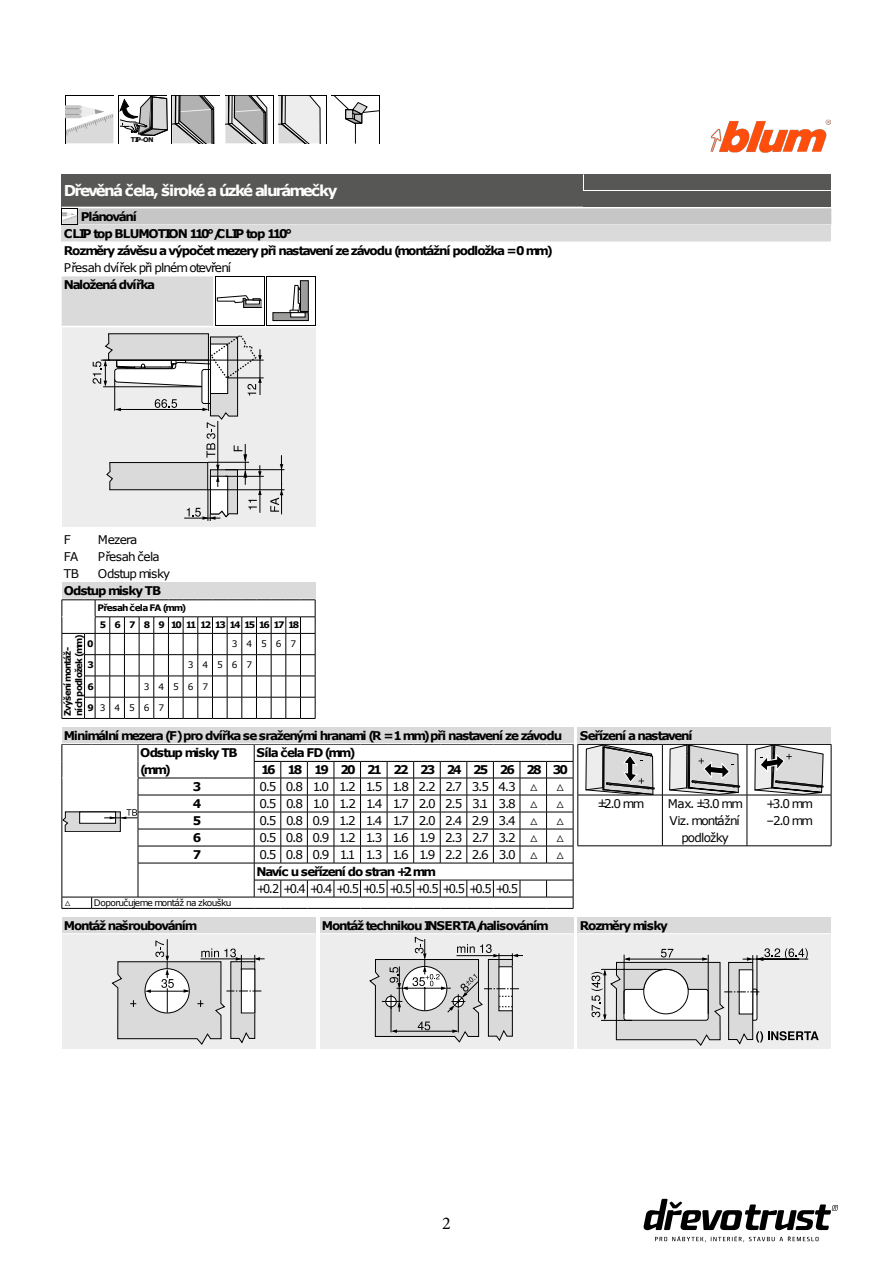
<style>
.page{position:relative;width:893px;height:1263px;background:#fff}
.page>*{position:absolute;margin:0;border:0;box-sizing:border-box;transform-origin:0 0}
.t1{font:18px "Minion Pro";color:#000}
.t2{font:700 15px "Verdana";letter-spacing:-.115em;color:#fff}
.t3{font:700 12px/17px "Verdana";letter-spacing:-.105em;color:#000}
.t4{font:12px/17px "Verdana";letter-spacing:-.065em;color:#000;text-align:center}
.t5{font:12px "Verdana";letter-spacing:-.065em;color:#000;scale:.94 1}
.t6{font:700 12px/17px "Verdana";letter-spacing:-.155em;color:#000}
.t7{font:700 12px "Verdana";letter-spacing:-.085em;color:#000}
.t8{font:12px "Lucida Sans Unicode";color:#000}
.t9{font:700 9px/16.8px "Verdana";letter-spacing:-.09em;color:#000}
.t10{font:700 9px/11.4px "Verdana";letter-spacing:-.09em;color:#000;scale:.96 1}
.t11{font:9px "Verdana";letter-spacing:-.08em;color:#000}
.t12{font:9px "Verdana";letter-spacing:-.035em;color:#000}
.t13{font:9px "Lucida Sans Unicode";color:#000}
.t14{font:700 6.45px "Verdana";color:#000}
.s1{font-weight:700}
.s2{font-family:"Lucida Sans Unicode"}
</style>
<div class="page">
<img style="left:710px;top:119px;width:121px;height:33px">
<svg style="left:655px;top:1236px;width:163px;height:6px"></svg>
<svg style="left:643px;top:1199px;width:195px;height:31px"></svg>
<div style="left:62px;top:327px;width:253px;height:200px;background:#ededed"></div>
<div style="left:62px;top:934px;width:253px;height:115px;background:#ededed"></div>
<div style="left:320px;top:934px;width:253px;height:115px;background:#ededed"></div>
<div style="left:578px;top:934px;width:253px;height:115px;background:#ededed"></div>
<svg style="left:334px;top:95px;width:46px;height:49px"></svg>
<svg style="left:278px;top:95px;width:49px;height:49px"></svg>
<div style="left:279px;top:96px;width:47px;height:47px;background:#fff"></div>
<svg style="left:279px;top:96px;width:42px;height:47px;background:#d2d2d2"></svg>
<svg style="left:225px;top:95px;width:49px;height:49px"></svg>
<div style="left:225px;top:96px;width:48px;height:47px;background:#fff"></div>
<svg style="left:225px;top:96px;width:43px;height:47px;background:#a6a6a6"></svg>
<svg style="left:172px;top:95px;width:48px;height:49px"></svg>
<div style="left:172px;top:96px;width:48px;height:47px;background:#fff"></div>
<svg style="left:118px;top:95px;width:49px;height:49px"></svg>
<svg style="left:119px;top:96px;width:96px;height:47px"></svg>
<svg style="left:65px;top:95px;width:49px;height:49px"></svg>
<div style="left:66px;top:96px;width:47px;height:47px;background:#fff"></div>
<svg style="left:66px;top:105px;width:47px;height:38px"></svg>
<hr style="left:228px;top:378px;width:36px;height:1px;background:#000">
<hr style="left:103px;top:360px;width:161px;height:1px;background:#000">
<hr style="left:208px;top:489px;width:76px;height:1px;background:#000">
<hr style="left:225px;top:476px;width:39px;height:1px;background:#000">
<hr style="left:225px;top:469px;width:59px;height:1px;background:#000">
<hr style="left:281px;top:483px;width:1px;height:31px;background:#000">
<svg style="left:270px;top:455px;width:13px;height:57px"></svg>
<svg style="left:93px;top:333px;width:169px;height:188px"></svg>
<svg style="left:111px;top:939px;width:154px;height:106px"></svg>
<svg style="left:369px;top:937px;width:154px;height:106px"></svg>
<svg style="left:591px;top:948px;width:228px;height:98px"></svg>
<svg style="left:62px;top:174px;width:769px;height:51px;background:#828281"></svg>
<div style="left:62px;top:225px;width:769px;height:17px;background:#dadada"></div>
<div style="left:62px;top:583px;width:253px;height:16px;background:#dadada"></div>
<svg style="left:62px;top:599px;width:254px;height:120px"></svg>
<svg style="left:139px;top:745px;width:115px;height:163px"></svg>
<hr style="left:62px;top:744px;width:30px;height:1px;background:#000">
<hr style="left:92px;top:744px;width:46px;height:1px;background:#000">
<hr style="left:138px;top:744px;width:116px;height:1px;background:#000">
<hr style="left:138px;top:795px;width:116px;height:1px;background:#000">
<hr style="left:138px;top:812px;width:116px;height:1px;background:#000">
<hr style="left:138px;top:829px;width:116px;height:1px;background:#000">
<hr style="left:138px;top:846px;width:116px;height:1px;background:#000">
<hr style="left:138px;top:897px;width:116px;height:1px;background:#000">
<hr style="left:62px;top:908px;width:30px;height:1px;background:#000">
<hr style="left:92px;top:908px;width:46px;height:1px;background:#000">
<hr style="left:138px;top:908px;width:116px;height:1px;background:#000">
<hr style="left:138px;top:863px;width:116px;height:1px;background:#000">
<hr style="left:138px;top:778px;width:116px;height:1px;background:#000">
<svg style="left:62px;top:745px;width:77px;height:163px"></svg>
<div style="left:578px;top:727px;width:253px;height:17px;background:#dadada"></div>
<hr style="left:578px;top:743px;width:253px;height:1px;background:#fff">
<div style="left:320px;top:917px;width:253px;height:17px;background:#dadada"></div>
<hr style="left:320px;top:933px;width:253px;height:1px;background:#fff">
<div style="left:578px;top:917px;width:253px;height:17px;background:#dadada"></div>
<hr style="left:578px;top:933px;width:253px;height:1px;background:#fff">
<div style="left:62px;top:917px;width:253px;height:17px;background:#dadada"></div>
<hr style="left:62px;top:933px;width:253px;height:1px;background:#fff">
<svg style="left:62px;top:276px;width:254px;height:50px"></svg>
<svg style="left:290px;top:312px;width:15px;height:5px"></svg>
<div style="left:300px;top:281px;width:8px;height:30px;background:#9d9d9c"></div>
<div style="left:300px;top:280px;width:9px;height:32px;border:1px solid #000"></div>
<div style="left:62px;top:727px;width:511px;height:17px;background:#dadada"></div>
<hr style="left:62px;top:743px;width:511px;height:1px;background:#fff">
<svg style="left:254px;top:744px;width:578px;height:165px"></svg>
<p class="t14" style="left:131px;top:135px;width:24px">TIP-ON</p>
<p class="t2" style="left:64px;top:180px;width:275px">Dřevěná čela, široké a úzké alurámečky</p>
<p class="t3" style="left:64px;top:208px;width:230px;text-indent:17px">Plánování<br>CLIP top BLUMOTION 110°/CLIP top 110°</p>
<p class="t3" style="left:64px;top:242px;width:491px">Rozměry závěsu a výpočet mezery při nastavení ze závodu (montážní podložka =0 mm)</p>
<p class="t4" style="left:64px;top:259px;width:169px">Přesah dvířek při plném otevření</p>
<p class="t3" style="left:64px;top:276px;width:93px">Naložená dvířka</p>
<p class="t4" style="left:64px;top:531px;width:8px">F</p>
<p class="t4" style="left:98px;top:531px;width:41px">Mezera</p>
<p class="t4" style="left:64px;top:548px;width:16px">FA</p>
<p class="t4" style="left:98px;top:548px;width:64px">Přesah čela</p>
<p class="t4" style="left:64px;top:565px;width:17px">TB</p>
<p class="t4" style="left:98px;top:565px;width:74px">Odstup misky</p>
<p class="t7" style="left:64px;top:582px;width:99px">Odstup misky TB</p>
<p class="t9" style="left:97px;top:599px;width:203px">Přesah čela FA (mm)<br>5 6 7 8 9 101112131415161718</p>
<p class="t10" style="left:62px;top:716px;width:87px;rotate:-90deg">Zvýšení montáž&shy;ních podložek (mm)</p>
<p class="t9" style="left:87px;top:635px;width:8px">0</p>
<p class="t12" style="left:232px;top:638px;width:66px">34567</p>
<p class="t9" style="left:87px;top:656px;width:8px">3</p>
<p class="t12" style="left:188px;top:659px;width:66px">34567</p>
<p class="t9" style="left:87px;top:678px;width:8px">6</p>
<p class="t12" style="left:144px;top:680px;width:66px">34567</p>
<p class="t12" style="left:87px;top:701px;width:78px"><span class="s1">9</span>34567</p>
<p class="t3" style="left:140px;top:744px;width:99px">Odstup misky TB (mm)</p>
<p class="t6" style="left:261px;top:744px;width:309px;text-indent:-5px">Síla čela FD (mm)<br>16 18 19 20 21 22 23 24 25 26 28 30</p>
<p class="t3" style="left:193px;top:778px;width:10px">3</p>
<p class="t4" style="left:259px;top:778px;width:281px">0.5 0.8 1.0 1.2 1.5 1.8 2.2 2.7 3.5 4.3 <span class="s2">△</span></p>
<p class="t8" style="left:556px;top:777px;width:11px">△</p>
<p class="t3" style="left:193px;top:795px;width:10px">4</p>
<p class="t4" style="left:259px;top:795px;width:281px">0.5 0.8 1.0 1.2 1.4 1.7 2.0 2.5 3.1 3.8 <span class="s2">△</span></p>
<p class="t8" style="left:556px;top:794px;width:11px">△</p>
<p class="t3" style="left:193px;top:812px;width:10px">5</p>
<p class="t4" style="left:259px;top:812px;width:281px">0.5 0.8 0.9 1.2 1.4 1.7 2.0 2.4 2.9 3.4 <span class="s2">△</span></p>
<p class="t8" style="left:556px;top:811px;width:11px">△</p>
<p class="t3" style="left:193px;top:829px;width:10px">6</p>
<p class="t4" style="left:259px;top:829px;width:281px">0.5 0.8 0.9 1.2 1.3 1.6 1.9 2.3 2.7 3.2 <span class="s2">△</span></p>
<p class="t8" style="left:556px;top:828px;width:11px">△</p>
<p class="t3" style="left:193px;top:846px;width:10px">7</p>
<p class="t4" style="left:259px;top:846px;width:281px">0.5 0.8 0.9 1.1 1.3 1.6 1.9 2.2 2.6 3.0 <span class="s2">△</span></p>
<p class="t8" style="left:556px;top:845px;width:11px">△</p>
<p class="t3" style="left:257px;top:863px;width:181px">Navíc u seřízení do stran +2 mm</p>
<p class="t5" style="left:257px;top:880px;width:280px">+0.2 +0.4 +0.4 +0.5 +0.5 +0.5 +0.5 +0.5 +0.5 +0.5</p>
<p class="t3" style="left:64px;top:726px;width:500px">Minimální mezera (F)pro dvířka se sraženými hranami (R =1 mm)při nastavení ze závodu</p>
<p class="t13" style="left:64px;top:896px;width:9px">△</p>
<p class="t11" style="left:94px;top:896px;width:139px">Doporučujeme montáž na zkoušku</p>
<p class="t3" style="left:580px;top:726px;width:114px">Seřízení a nastavení</p>
<p class="t4" style="left:597px;top:795px;width:49px">±2.0 mm</p>
<p class="t4" style="left:668px;top:795px;width:77px">Max. ±3.0 mm</p>
<p class="t4" style="left:766px;top:795px;width:49px">+3.0 mm</p>
<p class="t4" style="left:669px;top:811px;width:72px">Viz. montážní podložky</p>
<p class="t4" style="left:766px;top:811px;width:48px">–2.0 mm</p>
<p class="t3" style="left:64px;top:916px;width:135px">Montáž našroubováním</p>
<p class="t3" style="left:322px;top:916px;width:229px">Montáž technikou INSERTA/nalisováním</p>
<p class="t3" style="left:580px;top:916px;width:90px">Rozměry misky</p>
<h1 class="t1" style="left:442px;top:1211px;width:10px">2</h1>
</div>
